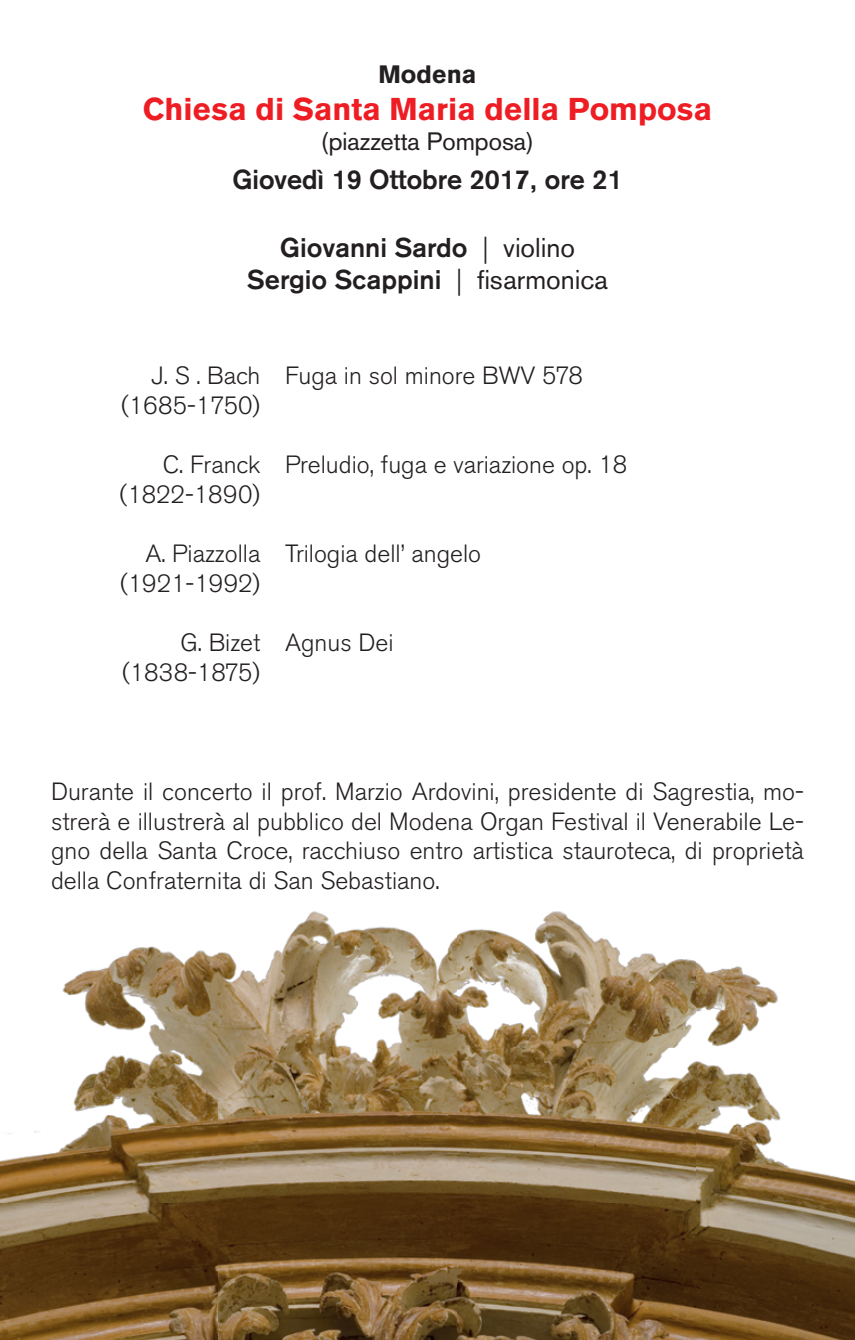
<style>
.page{position:relative;width:855px;height:1340px;background:#fff}
.page>*{position:absolute;margin:0;border:0;box-sizing:border-box;transform-origin:0 0}
.t1{font:900 31.05px "Akzidenz Grotesk";color:#ee1d23}
.t2{font:500 27px/32.4px "Akzidenz Grotesk BE";color:#231f20;text-align:center}
.t3{font:700 27px "Akzidenz Grotesk";color:#231f20}
.t4{font:300 24.75px/29.7px "Akzidenz Grotesk BE";color:#231f20}
.t5{font:24.75px "Akzidenz Grotesk";color:#231f20}
.t6{font:900 24.75px "Akzidenz Grotesk";color:#231f20}
.s1{font-weight:300}
.s2{font-weight:400}
</style>
<div class="page">
<img style="left:0;top:911px;width:855px;height:428px">
<p class="t6" style="left:378px;top:65px;width:100px">Modena</p>
<p class="t1" style="left:143px;top:98px;width:571px">Chiesa di Santa Maria della Pomposa</p>
<p class="t5" style="left:321px;top:132px;width:215px">(piazzetta Pomposa)</p>
<p class="t3" style="left:232px;top:169px;width:391px">Giovedì 19 Ottobre 2017, ore 21</p>
<p class="t2" style="left:247px;top:234px;width:363px">Giovanni Sardo <span class="s1">|</span> <span class="s2">violino<br></span>Sergio Scappini <span class="s1">|</span> <span class="s2">fisarmonica</span></p>
<p class="t4" style="left:121px;top:363px;width:463px;text-indent:30px">J. S . Bach Fuga in sol minore BWV 578 (1685-1750)</p>
<p class="t4" style="left:120px;top:453px;width:509px;text-indent:43px">C. Franck Preludio, fuga e variazione op. 18 (1822-1890)</p>
<p class="t4" style="left:120px;top:542px;width:362px;text-indent:25px">A. Piazzolla Trilogia dell’ angelo (1921-1992)</p>
<p class="t4" style="left:122px;top:631px;width:273px;text-indent:58px">G. Bizet Agnus Dei (1838-1875)</p>
<p class="t4" style="left:51px;top:779px;width:754px;text-align:justify">Durante il concerto il prof. Marzio Ardovini, presidente di Sagrestia, mo&shy;strerà e illustrerà al pubblico del Modena Organ Festival il Venerabile Le&shy;gno della Santa Croce, racchiuso entro artistica stauroteca, di proprietà della Confraternita di San Sebastiano.</p>
</div>
